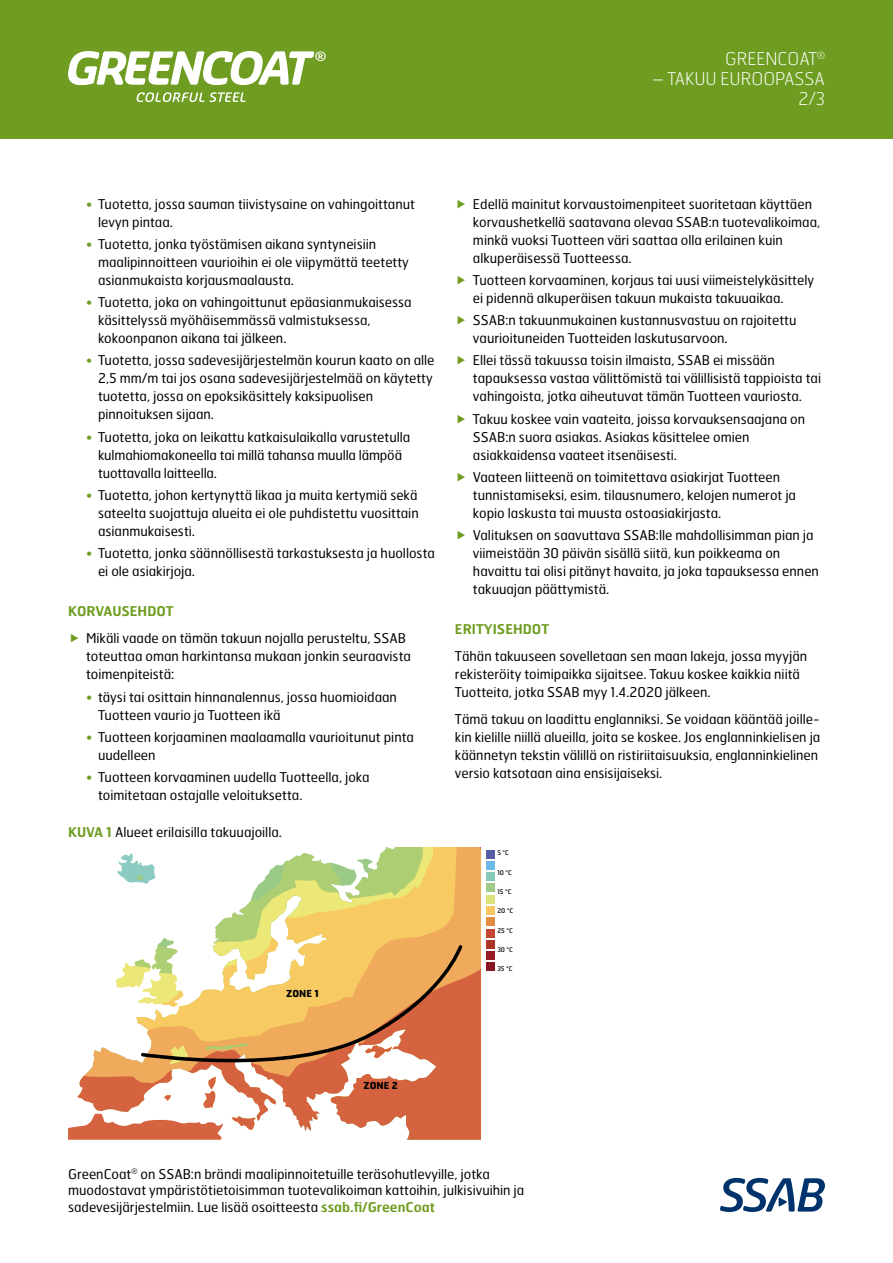
<style>
.page{position:relative;width:893px;height:1263px;background:#fff}
.page>*{position:absolute;margin:0;border:0;box-sizing:border-box;transform-origin:0 0}
.t1{font:100 17.55px/20.4px "Hermes FB";color:#fff;text-align:right}
.t2{font:13.5px/18px "Hermes FB";color:#000}
.t3{font:600 13.5px "Hermes FB";color:#6f9d21}
.t4{font:700 9.6px "Hermes FB";color:#000}
.t5{font:6.45px "Hermes FB";color:#000}
.s1{color:#6f9d21}
.s2{font-weight:600;color:#6f9d21}
</style>
<div class="page">
<div style="left:0;top:0;width:893px;height:138px;background:#6f9d21"></div>
<div style="left:487px;top:850px;width:8px;height:8px;background:#555da6"></div>
<div style="left:487px;top:861px;width:8px;height:9px;background:#6bb9e8"></div>
<div style="left:487px;top:872px;width:8px;height:9px;background:#84c8ba"></div>
<div style="left:487px;top:884px;width:8px;height:8px;background:#a0cc87"></div>
<div style="left:487px;top:895px;width:8px;height:8px;background:#dce27a"></div>
<div style="left:487px;top:906px;width:8px;height:9px;background:#f7c861"></div>
<div style="left:487px;top:917px;width:8px;height:9px;background:#e28d43"></div>
<div style="left:487px;top:929px;width:8px;height:8px;background:#c34731"></div>
<div style="left:487px;top:940px;width:8px;height:8px;background:#ae3426"></div>
<div style="left:487px;top:951px;width:8px;height:9px;background:#991924"></div>
<div style="left:487px;top:963px;width:8px;height:8px;background:#881723"></div>
<svg style="left:464px;top:847px;width:17px;height:293px;background:#e0824b"></svg>
<svg style="left:68px;top:847px;width:396px;height:293px"></svg>
<svg style="left:68px;top:51px;width:258px;height:34px"></svg>
<svg style="left:137px;top:92px;width:109px;height:10px"></svg>
<svg style="left:720px;top:1178px;width:105px;height:34px"></svg>
<p class="t1" style="left:725px;top:48px;width:101px">GREENCOAT<sup>®</sup></p>
<p class="t1" style="left:653px;top:68px;width:174px">– TAKUU EUROOPASSA<br>2/3</p>
<p class="t2" style="left:98px;top:194px;width:318px;text-indent:-12px"><span class="s1">•</span> Tuotetta, jossa sauman tiivistysaine on vahingoittanut levyn pintaa.</p>
<p class="t2" style="left:98px;top:235px;width:312px;text-indent:-12px"><span class="s1">•</span> Tuotetta, jonka työstämisen aikana syntyneisiin maalipinnoitteen vaurioihin ei ole viipymättä teetetty asianmukaista korjausmaalausta.</p>
<p class="t2" style="left:98px;top:293px;width:315px;text-indent:-12px"><span class="s1">•</span> Tuotetta, joka on vahingoittunut epäasianmukaisessa käsittelyssä myöhäisemmässä valmistuksessa, kokoonpanon aikana tai jälkeen.</p>
<p class="t2" style="left:98px;top:351px;width:338px;text-indent:-12px"><span class="s1">•</span> Tuotetta, jossa sadevesijärjestelmän kourun kaato on alle 2,5 mm/m tai jos osana sadevesijärjestelmää on käytetty tuotetta, jossa on epoksikäsittely kaksipuolisen pinnoituksen sijaan.</p>
<p class="t2" style="left:98px;top:427px;width:314px;text-indent:-12px"><span class="s1">•</span> Tuotetta, joka on leikattu katkaisulaikalla varustetulla kulmahiomakoneella tai millä tahansa muulla lämpöä tuottavalla laitteella.</p>
<p class="t2" style="left:98px;top:486px;width:322px;text-indent:-12px"><span class="s1">•</span> Tuotetta, johon kertynyttä likaa ja muita kertymiä sekä sateelta suojattuja alueita ei ole puhdistettu vuosittain asianmukaisesti.</p>
<p class="t2" style="left:98px;top:544px;width:338px;text-indent:-12px"><span class="s1">•</span> Tuotetta, jonka sää nnöllisestä tarkastuksesta ja huollosta ei ole asiakirjoja.</p>
<p class="t3" style="left:68px;top:603px;width:107px">KORVAUSEHDOT</p>
<p class="t2" style="left:86px;top:629px;width:326px">Mikäli vaade on tämän takuun nojalla perusteltu, SSAB toteuttaa oman harkintansa mukaan jonkin seuraavista toimenpiteistä:</p>
<p class="t2" style="left:98px;top:687px;width:300px;text-indent:-12px"><span class="s1">•</span> täysi tai osittain hinnanalennus, jossa huomioidaan<br>Tuotteen vaurio ja Tuotteen ikä</p>
<p class="t2" style="left:98px;top:728px;width:317px;text-indent:-12px"><span class="s1">•</span> Tuotteen korjaaminen maalaamalla vaurioitunut pinta uudelleen</p>
<p class="t2" style="left:98px;top:768px;width:273px;text-indent:-12px"><span class="s1">•</span> Tuotteen korvaaminen uudella Tuotteella, joka toimitetaan ostajalle veloituksetta.</p>
<p class="t2" style="left:68px;top:822px;width:215px"><span class="s2">KUVA 1</span> Alueet erilaisilla takuuajoilla.</p>
<p class="t4" style="left:286px;top:987px;width:34px">ZONE 1</p>
<p class="t2" style="left:473px;top:194px;width:349px">Edellä mainitut korvaustoimenpiteet suoritetaan käyttäen korvaushetkellä saatavana olevaa SSAB:n tuotevalikoimaa, minkä vuoksi Tuotteen väri saattaa olla erilainen kuin alkuperäisessä Tuotteessa.</p>
<p class="t2" style="left:473px;top:270px;width:343px">Tuotteen korvaaminen, korjaus tai uusi viimeistelykäsittely ei pidennä alkuperäisen takuun mukaista takuuaikaa.</p>
<p class="t2" style="left:473px;top:311px;width:325px">SSAB:n takuunmukainen kustannusvastuu on rajoitettu vaurioituneiden Tuotteiden laskutusarvoon.</p>
<p class="t2" style="left:473px;top:351px;width:350px">Ellei tässä takuussa toisin ilmaista, SSAB ei missään tapauksessa vastaa välittömistä tai välillisistä tappioista tai vahingoista, jotka aiheutuvat tämän Tuotteen vauriosta.</p>
<p class="t2" style="left:473px;top:409px;width:334px">Takuu koskee vain vaateita, joissa korvauksensaajana on<br>SSAB:n suora asiakas. Asiakas käsittelee omien asiakkaidensa vaateet itsenäisesti.</p>
<p class="t2" style="left:473px;top:467px;width:325px">Vaateen liitteenä on toimitettava asiakirjat Tuotteen tunnistamiseksi, esim. tilausnumero, kelojen numerot ja kopio laskusta tai muusta ostoasiakirjasta.</p>
<p class="t2" style="left:473px;top:526px;width:348px">Valituksen on saavuttava SSAB:lle mahdollisimman pian ja viimeistään 30 päivän sisällä siitä, kun poikkeama on havaittu tai olisi pitänyt havaita, ja joka tapauksessa ennen takuuajan päättymistä.</p>
<p class="t3" style="left:455px;top:621px;width:96px">ERITYISEHDOT</p>
<p class="t2" style="left:455px;top:647px;width:354px">Tähän takuuseen sovelletaan sen maan lakeja, jossa myyjän rekisteröity toimipaikka sijaitsee. Takuu koskee kaikkia niitä<br>Tuotteita, jotka SSAB myy 1.4.2020 jälkeen.</p>
<p class="t2" style="left:455px;top:710px;width:367px">Tämä takuu on laadittu englanniksi. Se voidaan kääntää joille&shy;kin kielille niillä alueilla, joita se koskee. Jos englanninkielisen ja käännetyn tekstin välillä on ristiriitaisuuksia, englanninkielinen versio katsotaan aina ensisijaiseksi.</p>
<p class="t5" style="left:497px;top:849px;width:13px">5 °C</p>
<p class="t5" style="left:497px;top:868px;width:16px">10 °C</p>
<p class="t5" style="left:497px;top:887px;width:16px">15 °C</p>
<p class="t5" style="left:497px;top:907px;width:17px">20 °C</p>
<p class="t5" style="left:497px;top:926px;width:17px">25 °C</p>
<p class="t5" style="left:497px;top:945px;width:17px">30 °C</p>
<p class="t5" style="left:497px;top:965px;width:17px">35 °C</p>
<p class="t4" style="left:363px;top:1079px;width:36px">ZONE 2</p>
<p class="t2" style="left:68px;top:1165px;width:458px;line-height:16.5px">GreenCoat<sup>®</sup> on SSAB:n brändi maalipinnoitetuille teräsohutlevyille, jotka muodostavat ympäristötietoisimman tuotevalikoiman kattoihin, julkisivuihin ja sadevesijärjestelmiin. Lue lisää osoitteesta <span class="s2">ssab.fi/GreenCoat</span></p>
</div>
